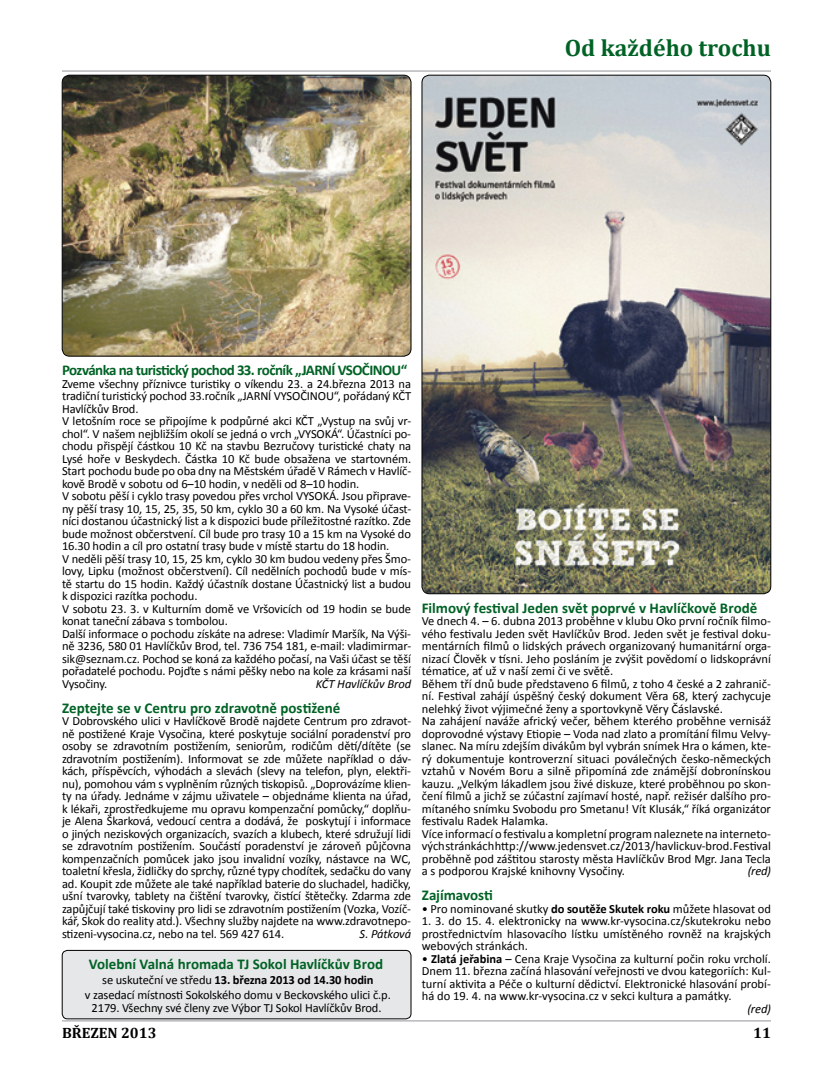
<style>
.page{position:relative;width:833px;height:1081px;background:#fff}
.page>*{position:absolute;margin:0;border:0;box-sizing:border-box;transform-origin:0 0}
.t1{font:700 23.75px "Cambria";color:#006225}
.t2{font:700 15px "Calibri";letter-spacing:-.005em;color:#006225}
.t3{font:700 15px "Calibri";letter-spacing:-.04em;color:#006225}
.t4{font:700 15px "Cambria";color:#000}
.t5{font:12.5px/12.5px "Calibri";letter-spacing:-.01em;color:#000;text-align:justify}
.t6{font:italic 12.5px "Calibri";letter-spacing:-.01em;color:#000}
.s1{font-weight:700}
</style>
<div class="page">
<hr style="left:62px;top:71px;width:709px;height:1px;background:#939598">
<hr style="left:62px;top:1020px;width:709px;height:1px;background:#939598">
<div style="left:62px;top:950px;width:349px;height:69px;background:#e6e7e8;border-radius:5px"></div>
<div style="left:62px;top:950px;width:349px;height:69px;border:1px solid #000;border-radius:5px"></div>
<img style="left:62px;top:75px;width:349px;height:281px">
<div style="left:62px;top:75px;width:349px;height:281px;border:1px solid #000;border-radius:8px"></div>
<img style="left:422px;top:75px;width:349px;height:519px">
<h1 class="t1" style="left:565px;top:33px;width:208px">Od každého trochu</h1>
<p class="t3" style="left:62px;top:361px;width:347px">Pozvánka na turistický pochod 33. ročník „JARNÍ VSOČINOU“</p>
<p class="t5" style="left:62px;top:377px;width:351px;text-align:left">Zveme všechny příznivce turistiky o víkendu 23. a 24.března 2013 na tradiční turistický pochod 33.ročník „JARNÍ VYSOČINOU“, pořádaný KČT Havlíčkův Brod.<br>V letošním roce se připojíme k podpůrné akci KČT „Vystup na svůj vr&shy;chol“. V našem nejbližším okolí se jedná o vrch „VYSOKÁ“. Účastníci po&shy;chodu přispějí částkou 10 Kč na stavbu Bezručovy turistické chaty na Lysé hoře v Beskydech. Částka 10 Kč bude obsažena ve startovném.<br>Start pochodu bude po oba dny na Městském úřadě V Rámech v Havlíč&shy;kově Brodě v sobotu od 6–10 hodin, v neděli od 8–10 hodin.<br>V sobotu pěší i cyklo trasy povedou přes vrchol VYSOKÁ. Jsou připrave&shy;ny pěší trasy 10, 15, 25, 35, 50 km, cyklo 30 a 60 km. Na Vysoké účast&shy;níci dostanou účastnický list a k dispozici bude příležitostné razítko. Zde bude možnost občerstvení. Cíl bude pro trasy 10 a 15 km na Vysoké do 16.30 hodin a cíl pro ostatní trasy bude v místě startu do 18 hodin.<br>V neděli pěší trasy 10, 15, 25 km, cyklo 30 km budou vedeny přes Šmo&shy;lovy, Lipku (možnost občerstvení). Cíl nedělních pochodů bude v mís&shy;tě startu do 15 hodin. Každý účastník dostane Účastnický list a budou k dispozici razítka pochodu.<br>V sobotu 23. 3. v Kulturním domě ve Vršovicích od 19 hodin se bude konat taneční zábava s tombolou.<br>Další informace o pochodu získáte na adrese: Vladimír Maršík, Na Výši&shy;ně 3236, 580 01 Havlíčkův Brod, tel. 736 754 181, e-mail: vladimirmar&shy;sik@seznam.cz. Pochod se koná za každého počasí, na Vaši účast se těší pořadatelé pochodu. Pojďte s námi pěšky nebo na kole za krásami naší Vysočiny.</p>
<p class="t6" style="left:316px;top:676px;width:97px">KČT Havlíčkův Brod</p>
<p class="t2" style="left:62px;top:698px;width:280px">Zeptejte se v Centru pro zdravotně postižené</p>
<p class="t5" style="left:62px;top:714px;width:351px">V Dobrovského ulici v Havlíčkově Brodě najdete Centrum pro zdravot&shy;ně postižené Kraje Vysočina, které poskytuje sociální poradenství pro osoby se zdravotním postižením, seniorům, rodičům dětí/dítěte (se zdravotním postižením). Informovat se zde můžete například o dáv&shy;kách, příspěvcích, výhodách a slevách (slevy na telefon, plyn, elektři&shy;nu), pomohou vám s vyplněním různých tiskopisů. „Doprovázíme klien&shy;ty na úřady. Jednáme v zájmu uživatele – objednáme klienta na úřad, k lékaři, zprostředkujeme mu opravu kompenzační pomůcky,“ doplňu&shy;je Alena Škarková, vedoucí centra a dodává, že poskytují i informace o jiných neziskových organizacích, svazích a klubech, které sdružují lidi se zdravotním postižením. Součástí poradenství je zároveň půjčovna kompenzačních pomůcek jako jsou invalidní vozíky, nástavce na WC, toaletní křesla, židličky do sprchy, různé typy chodítek, sedačku do vany ad. Koupit zde můžete ale také například baterie do sluchadel, hadičky, ušní tvarovky, tablety na čištění tvarovky, čistící štětečky. Zdarma zde zapůjčují také tiskoviny pro lidi se zdravotním postižením (Vozka, Vozíč&shy;kář, Skok do reality atd.). Všechny služby najdete na www.zdravotnepo&shy;stizeni-vysocina.cz, nebo na tel. 569 427 614.</p>
<p class="t6" style="left:359px;top:926px;width:53px">S. Pátková</p>
<p class="t2" style="left:89px;top:955px;width:296px">Volební Valná hromada TJ Sokol Havlíčkův Brod</p>
<p class="t5" style="left:85px;top:972px;width:307px;line-height:15px;text-align:center">se uskuteční ve středu <span class="s1">13. března 2013 od 14.30 hodin<br></span>v zasedací místnosti Sokolského domu v Beckovského ulici č.p.</p>
<p class="t5" style="left:92px;top:1000px;width:291px">2179. Všechny své členy zve Výbor TJ Sokol Havlíčkův Brod.</p>
<p class="t2" style="left:422px;top:598px;width:337px">Filmový festival Jeden svět poprvé v Havlíčkově Brodě</p>
<p class="t5" style="left:422px;top:614px;width:351px;text-align:left">Ve dnech 4. – 6. dubna 2013 proběhne v klubu Oko první ročník filmo&shy;vého festivalu Jeden svět Havlíčkův Brod. Jeden svět je festival doku&shy;mentárních filmů o lidských právech organizovaný humanitární orga&shy;nizací Člověk v tísni. Jeho posláním je zvýšit povědomí o lidskoprávní tématice, ať už v naší zemi či ve světě.<br>Během tří dnů bude představeno 6 filmů, z toho 4 české a 2 zahranič&shy;ní. Festival zahájí úspěšný český dokument Věra 68, který zachycuje nelehký život výjimečné ženy a sportovkyně Věry Čáslavské.<br>Na zahájení naváže africký večer, během kterého proběhne vernisáž doprovodné výstavy Etiopie – Voda nad zlato a promítání filmu Velvy&shy;slanec. Na míru zdejším divákům byl vybrán snímek Hra o kámen, kte&shy;rý dokumentuje kontroverzní situaci poválečných česko-německých vztahů v Novém Boru a silně připomíná zde známější dobronínskou kauzu. „Velkým lákadlem jsou živé diskuze, které proběhnou po skon&shy;čení filmů a jichž se zúčastní zajímaví hosté, např. režisér dalšího pro&shy;mítaného snímku Svobodu pro Smetanu! Vít Klusák,“ říká organizátor festivalu Radek Halamka.<br>Více informací o festivalu a kompletní program naleznete na interneto&shy;vých stránkách http://www.jedensvet.cz/2013/havlickuv-brod. Festival proběhně pod záštitou starosty města Havlíčkův Brod Mgr. Jana Tecla a s podporou Krajské knihovny Vysočiny.</p>
<p class="t6" style="left:748px;top:863px;width:25px">(red)</p>
<p class="t2" style="left:422px;top:886px;width:73px">Zajímavosti</p>
<p class="t5" style="left:422px;top:902px;width:351px">• Pro nominované skutky <span class="s1">do soutěže Skutek roku</span> můžete hlasovat od</p>
<p class="t5" style="left:422px;top:914px;width:350px">1. 3. do 15. 4. elektronicky na www.kr-vysocina.cz/skutekroku nebo prostřednictvím hlasovacího lístku umístěného rovněž na krajských webových stránkách.</p>
<p class="t5" style="left:422px;top:952px;width:351px">• <span class="s1">Zlatá jeřabina</span> – Cena Kraje Vysočina za kulturní počin roku vrcholí.<br>Dnem 11. března začíná hlasování veřejnosti ve dvou kategoriích: Kul&shy;turní aktivita a Péče o kulturní dědictví. Elektronické hlasování probí&shy;há do 19. 4. na www.kr-vysocina.cz v sekci kultura a památky.</p>
<p class="t6" style="left:747px;top:1001px;width:25px">(red)</p>
<p class="t4" style="left:62px;top:1024px;width:96px">BŘEZEN 2013</p>
<p class="t4" style="left:753px;top:1024px;width:19px">11</p>
</div>
